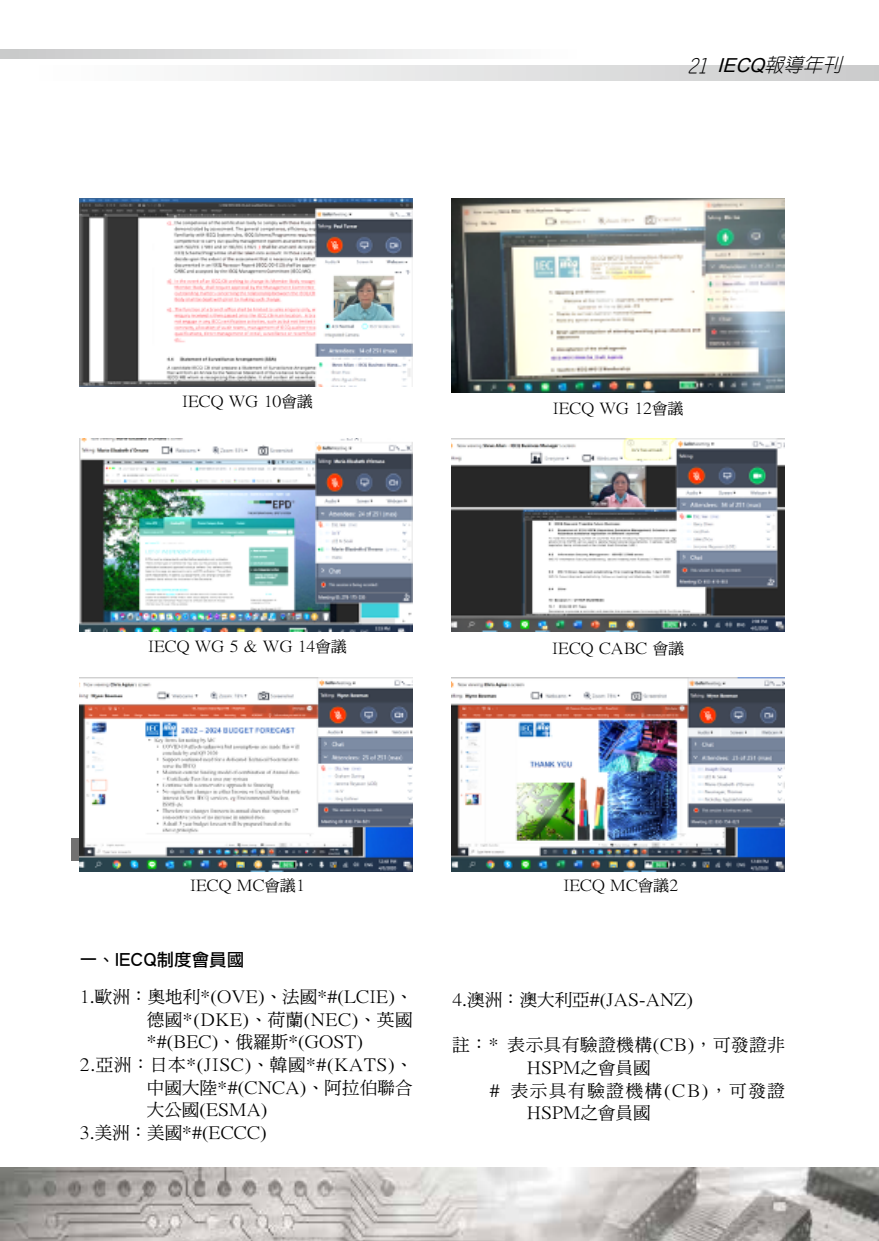
<style>
.page{position:relative;width:879px;height:1241px;background:#fff}
.page>*{position:absolute;margin:0;border:0;box-sizing:border-box;transform-origin:0 0}
.t1{font:italic 300 19.25px "Yen Round";color:#000}
.t2{font:17.5px "DF Ming Md HK BF";letter-spacing:.005em;color:#000}
.t3{font:17.5px "DF Ming Md HK BF";letter-spacing:.035em;color:#000}
.t4{font:17.5px "DF Ming Md HK BF";letter-spacing:.03em;color:#000}
.t5{font:17.5px "DF Ming Md HK BF";letter-spacing:.095em;color:#000}
.t6{font:17.5px "Li Hei Pro";color:#000}
.t7{font:15.75px "DF Ming Md HK BF";color:#000}
.s1{font-family:"Arial";font-weight:400}
</style>
<div class="page">
<img style="left:0;top:1167px;width:878px;height:73px">
<div style="left:71px;top:838px;width:337px;height:22px;background:#727171"></div>
<svg style="left:0;top:50px;width:458px;height:8px;background:#dededf"></svg>
<svg style="left:220px;top:65px;width:658px;height:15px;background:#dfe0e0"></svg>
<img style="left:451px;top:438px;width:333px;height:193px">
<img style="left:451px;top:677px;width:333px;height:193px">
<img style="left:79px;top:438px;width:333px;height:193px">
<img style="left:79px;top:677px;width:333px;height:193px">
<img style="left:79px;top:199px;width:333px;height:187px">
<img style="left:451px;top:199px;width:333px;height:193px">
<p class="t1" style="left:688px;top:55px;width:160px">21 <span class="s1">IECQ</span>報導年刊</p>
<p class="t7" style="left:182px;top:393px;width:132px">IECQ WG 10會議</p>
<p class="t7" style="left:552px;top:400px;width:132px">IECQ WG 12會議</p>
<p class="t7" style="left:148px;top:638px;width:200px">IECQ WG 5 &amp; WG 14會議</p>
<p class="t7" style="left:552px;top:640px;width:133px">IECQ CABC 會議</p>
<p class="t7" style="left:190px;top:877px;width:116px">IECQ MC會議1</p>
<p class="t6" style="left:80px;top:950px;width:166px">一、IECQ制度會員國</p>
<p class="t2" style="left:80px;top:987px;width:334px">1.歐洲：奧地利*(OVE)、法國*#(LCIE)、</p>
<p class="t4" style="left:147px;top:1010px;width:267px">德國*(DKE)、荷蘭(NEC)、英國</p>
<p class="t2" style="left:147px;top:1033px;width:217px">*#(BEC)、俄羅斯*(GOST)</p>
<p class="t3" style="left:80px;top:1055px;width:334px">2.亞洲：日本*(JISC)、韓國*#(KATS)、</p>
<p class="t2" style="left:147px;top:1078px;width:267px">中國大陸*#(CNCA)、阿拉伯聯合</p>
<p class="t2" style="left:147px;top:1100px;width:122px">大公國(ESMA)</p>
<p class="t2" style="left:80px;top:1123px;width:188px">3.美洲：美國*#(ECCC)</p>
<p class="t7" style="left:563px;top:877px;width:116px">IECQ MC會議2</p>
<p class="t2" style="left:452px;top:991px;width:242px">4.澳洲：澳大利亞#(JAS-ANZ)</p>
<p class="t3" style="left:452px;top:1036px;width:334px">註：* 表示具有驗證機構(CB)，可發證非</p>
<p class="t2" style="left:526px;top:1058px;width:125px">HSPM之會員國</p>
<p class="t5" style="left:489px;top:1081px;width:296px"># 表示具有驗證機構(CB)，可發證</p>
<p class="t2" style="left:526px;top:1103px;width:125px">HSPM之會員國</p>
</div>
